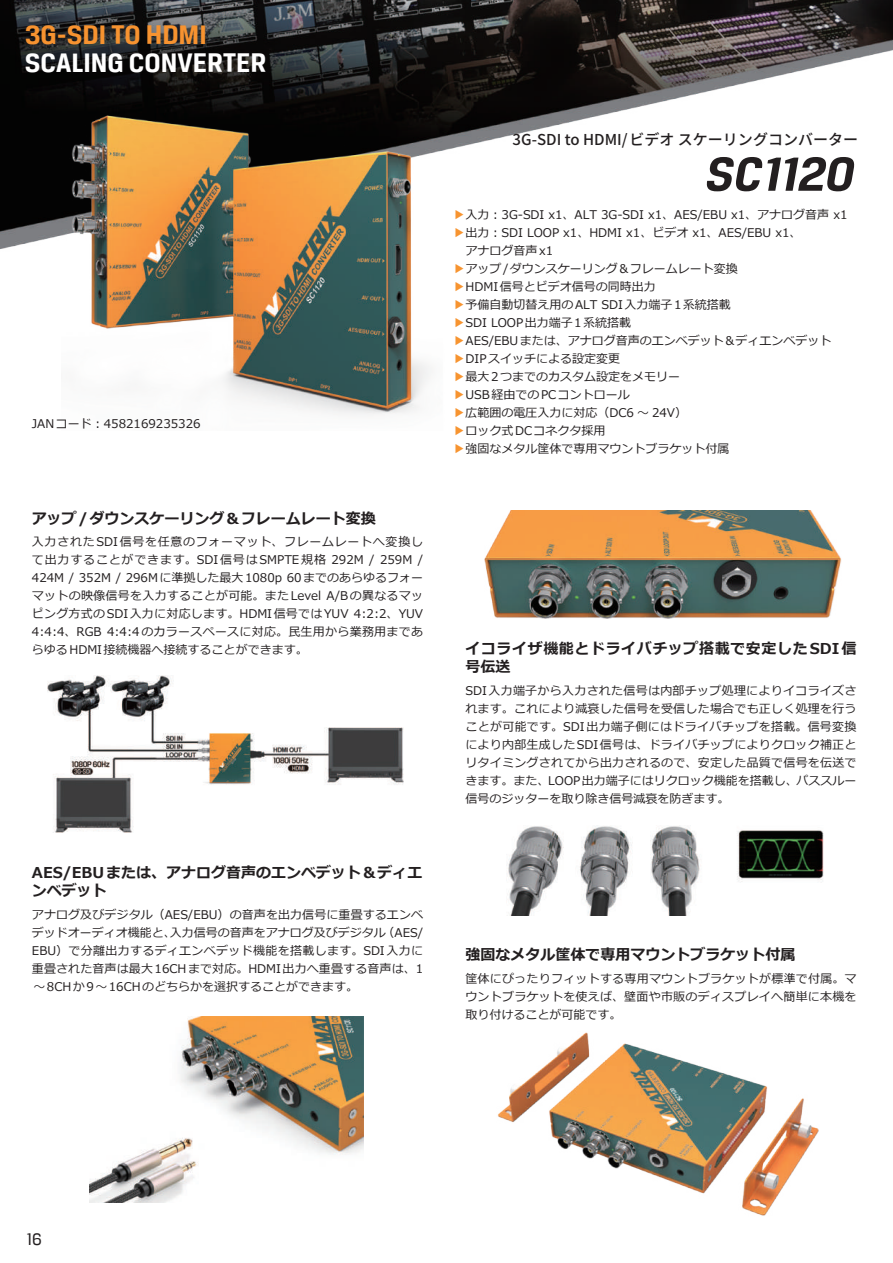
<style>
.page{position:relative;width:893px;height:1263px;background:#fff}
.page>*{position:absolute;margin:0;border:0;box-sizing:border-box;transform-origin:0 0}
.t1{font:italic 700 51px "Breuer Text";color:#231f20}
.t2{font:700 28.5px "Breuer Text";color:#fff}
.t3{font:700 28.5px "Breuer Text";color:#f79330}
.t4{font:18px "Breuer Text";color:#231f20}
.t5{font:700 15px/18px "Meiryo";color:#231f20}
.t6{font:700 15px/18px "Meiryo";letter-spacing:.04em;color:#231f20}
.t7{font:500 15px "Noto Sans JP";color:#231f20}
.t8{font:12px/18px "Meiryo";color:#231f20;text-align:justify}
.s1{color:#f79430}
</style>
<div class="page">
<img style="left:0;top:0;width:893px;height:249px">
<img style="left:62px;top:90px;width:383px;height:325px">
<img style="left:498px;top:1032px;width:321px;height:184px">
<img style="left:90px;top:1017px;width:274px;height:186px">
<img style="left:508px;top:825px;width:316px;height:91px">
<img style="left:485px;top:510px;width:356px;height:108px">
<img style="left:47px;top:675px;width:356px;height:157px">
<h2 class="t3" style="left:25px;top:19px;width:184px">3G-SDI TO HDMI</h2>
<h2 class="t2" style="left:25px;top:47px;width:243px">SCALING CONVERTER</h2>
<p class="t8" style="left:32px;top:415px;width:170px">JANコード：4582169235326</p>
<p class="t5" style="left:32px;top:510px;width:345px">アップ/ダウンスケーリング&amp;フレームレート変換</p>
<p class="t8" style="left:32px;top:533px;width:393px">入力されたSDI信号を任意のフォーマット、フレームレートへ変換して出力することができます。SDI信号はSMPTE規格 292M / 259M / 424M / 352M / 296Mに準拠した最大 1080p 60までのあらゆるフォーマットの映像信号を入力することが可能。また Level A/Bの異なるマッピング方式の SDI入力に対応します。HDMI信号では YUV 4:2:2、YUV 4:4:4、RGB 4:4:4のカラースペースに対応。民生用から業務用まであらゆる HDMI接続機器へ接続することができます。</p>
<p class="t5" style="left:32px;top:864px;width:392px">AES/EBUまたは、アナログ音声のエンベデット&amp;ディエンベデット</p>
<p class="t8" style="left:32px;top:906px;width:393px">アナログ及びデジタル（AES/EBU）の音声を出力信号に重畳するエンベデッドオーディオ機能と、入力信号の音声をアナログ及びデジタル（AES/ EBU）で分離出力するディエンベデッド機能を搭載します。SDI入力に重畳された音声は最大 16CHまで対応。HDMI出力へ重畳する音声は、1～ 8CHか 9～ 16CHのどちらかを選択することができます。</p>
<p class="t7" style="left:513px;top:131px;width:347px">3G-SDI to HDMI/ ビデオ スケーリングコンバーター</p>
<h1 class="t1" style="left:706px;top:146px;width:150px">SC1120</h1>
<p class="t8" style="left:453px;top:206px;width:396px"><span class="s1">▶</span>入力：3G-SDI x1、ALT 3G-SDI x1、AES/EBU x1、アナログ音声 x1</p>
<p class="t8" style="left:453px;top:224px;width:350px"><span class="s1">▶</span>出力：SDI LOOP x1、HDMI x1、ビデオ x1、AES/EBU x1、</p>
<p class="t8" style="left:466px;top:242px;width:89px">アナログ音声 x1</p>
<p class="t8" style="left:453px;top:260px;width:286px"><span class="s1">▶</span>アップ /ダウンスケーリング &amp;フレームレート変換</p>
<p class="t8" style="left:453px;top:278px;width:204px"><span class="s1">▶</span>HDMI信号とビデオ信号の同時出力</p>
<p class="t8" style="left:453px;top:296px;width:280px"><span class="s1">▶</span>予備自動切替え用のALT SDI入力端子 1系統搭載</p>
<p class="t8" style="left:453px;top:314px;width:180px"><span class="s1">▶</span>SDI LOOP出力端子 1系統搭載</p>
<p class="t8" style="left:453px;top:332px;width:380px"><span class="s1">▶</span>AES/EBUまたは、アナログ音声のエンベデット &amp;ディエンベデット</p>
<p class="t8" style="left:453px;top:350px;width:169px"><span class="s1">▶</span>DIPスイッチによる設定変更</p>
<p class="t8" style="left:453px;top:368px;width:229px"><span class="s1">▶</span>最大 2つまでのカスタム設定をメモリー</p>
<p class="t8" style="left:453px;top:386px;width:178px"><span class="s1">▶</span>USB経由での PCコントロール</p>
<p class="t8" style="left:453px;top:404px;width:236px"><span class="s1">▶</span>広範囲の電圧入力に対応（DC6 ～ 24V）</p>
<p class="t8" style="left:453px;top:422px;width:154px"><span class="s1">▶</span>ロック式 DCコネクタ採用</p>
<p class="t8" style="left:453px;top:440px;width:278px"><span class="s1">▶</span>強固なメタル筐体で専用マウントブラケット付属</p>
<p class="t6" style="left:465px;top:640px;width:393px">イコライザ機能とドライバチップ搭載で安定したSDI信号伝送</p>
<p class="t8" style="left:465px;top:682px;width:393px">SDI入力端子から入力された信号は内部チップ処理によりイコライズされます。これにより減衰した信号を受信した場合でも正しく処理を行うことが可能です。SDI出力端子側にはドライバチップを搭載。信号変換により内部生成した SDI信号は、ドライバチップによりクロック補正とリタイミングされてから出力されるので、安定した品質で信号を伝送できます。また、LOOP出力端子にはリクロック機能を搭載し、パススルー信号のジッターを取り除き信号減衰を防ぎます。</p>
<p class="t5" style="left:465px;top:946px;width:332px">強固なメタル筐体で専用マウントブラケット付属</p>
<p class="t8" style="left:465px;top:970px;width:393px">筐体にぴったりフィットする専用マウントブラケットが標準で付属。マウントブラケットを使えば、壁面や市販のディスプレイへ簡単に本機を取り付けることが可能です。</p>
<h3 class="t4" style="left:26px;top:1229px;width:17px">16</h3>
</div>
